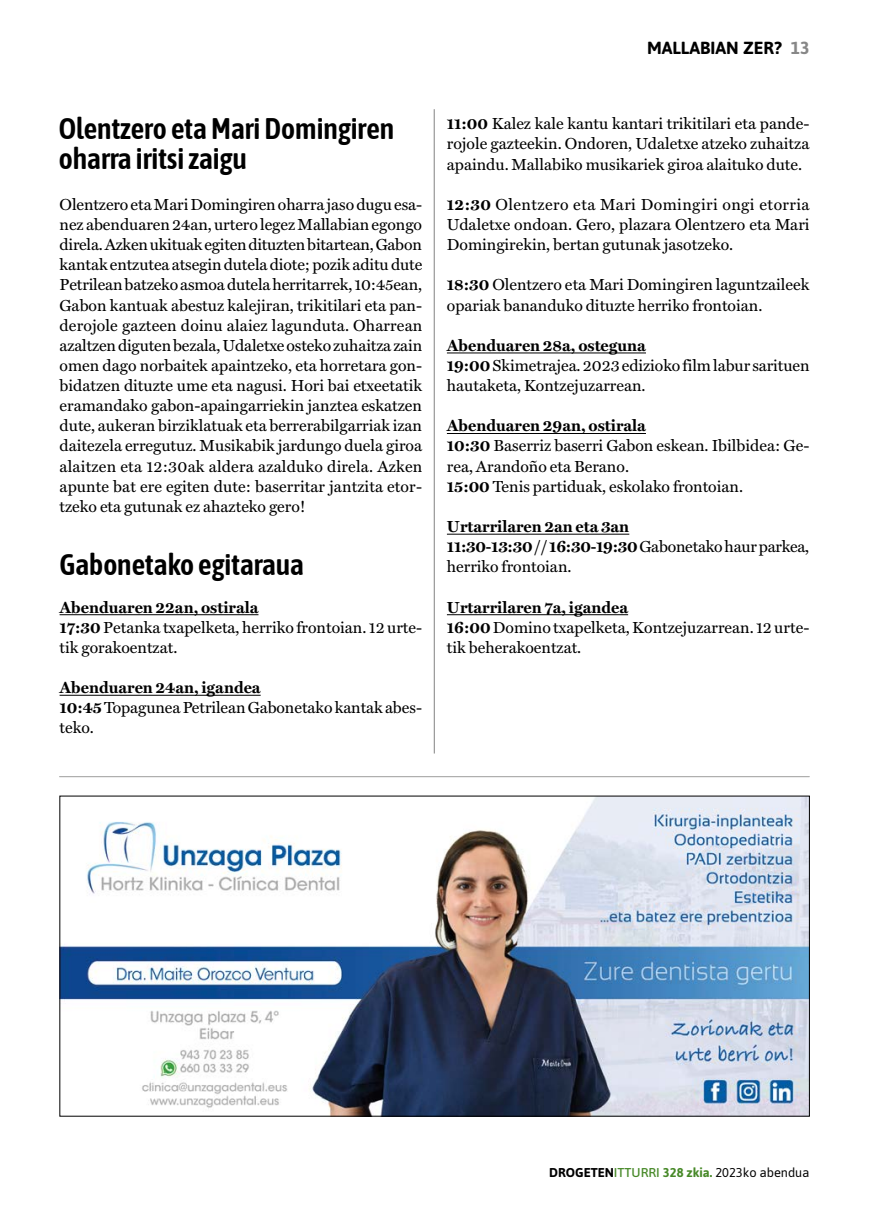
<style>
.page{position:relative;width:869px;height:1216px;background:#fff}
.page>*{position:absolute;margin:0;border:0;box-sizing:border-box;transform-origin:0 0}
.t1{font:600 29.75px/29.8px "Asap Condensed";color:#000}
.t2{font:700 17.5px "Asap";color:#000}
.t3{font:16.1px/20.1px "Miller Text";color:#000;text-align:justify}
.t4{font:16.1px/20.1px "Miller Text Roman";color:#000}
.t5{font:700 16.1px/20.1px "Miller Text";color:#000}
.t6{font:12.78px "Asap";color:#000}
.s1{color:#878787}
.s2{font-weight:700}
.s3{font-family:"Miller Text";font-weight:700}
.s4{font-family:"Miller Text Roman";font-weight:400}
.s5{font-weight:500;color:#478928}
.s6{font-weight:700;color:#478928}
</style>
<div class="page">
<hr style="left:60px;top:614px;width:198px;height:1px;background:#000">
<hr style="left:60px;top:695px;width:200px;height:1px;background:#000">
<hr style="left:446px;top:352px;width:199px;height:1px;background:#000">
<hr style="left:446px;top:433px;width:199px;height:1px;background:#000">
<hr style="left:446px;top:534px;width:183px;height:1px;background:#000">
<hr style="left:446px;top:614px;width:182px;height:1px;background:#000">
<hr style="left:433px;top:109px;width:1px;height:644px;background:#000">
<hr style="left:59px;top:776px;width:750px;height:1px;background:#9d9d9c">
<img style="left:61px;top:797px;width:746px;height:317px">
<p class="t2" style="left:646px;top:38px;width:164px">MALLABIAN ZER? <span class="s1">13</span></p>
<h1 class="t1" style="left:59px;top:112px;width:337px">Olentzero eta Mari Domingiren oharra iritsi zaigu</h1>
<p class="t3" style="left:60px;top:194px;width:364px">Olentzero eta Mari Domingiren oharra jaso dugu esa&shy;nez abenduaren 24an, urtero legez Mallabian egongo direla. Azken ukituak egiten dituzten bitartean, Gabon kantak entzutea atsegin dutela diote; pozik aditu dute Petrilean batzeko asmoa dutela herritarrek, 10:45ean, Gabon kantuak abestuz kalejiran, trikitilari eta pan&shy;derojole gazteen doinu alaiez lagunduta. Oharrean azaltzen diguten bezala, Udaletxe osteko zuhaitza zain omen dago norbaitek apaintzeko, eta horretara gon&shy;bidatzen dituzte ume eta nagusi. Hori bai etxeetatik eramandako gabon-apaingarriekin janztea eskatzen dute, aukeran birziklatuak eta berrerabilgarriak izan daitezela erregutuz. Musikabik jardungo duela giroa alaitzen eta 12:30ak aldera azalduko direla. Azken apunte bat ere egiten dute: baserritar jantzita etor&shy;tzeko eta gutunak ez ahazteko gero!</p>
<h1 class="t1" style="left:60px;top:548px;width:246px">Gabonetako egitaraua</h1>
<p class="t3" style="left:60px;top:597px;width:364px;text-align:left"><span class="s2">Abenduaren 22an, ostirala<br>17:30</span> Petanka txapelketa, herriko frontoian. 12 urte&shy;tik gorakoentzat.</p>
<p class="t5" style="left:60px;top:677px;width:202px">Abenduaren 24an, igandea</p>
<p class="t4" style="left:60px;top:697px;width:364px"><span class="s3">10:45</span> Topagunea Petrilean Gabonetako kantak abes&shy;teko.</p>
<p class="t4" style="left:446px;top:114px;width:364px;text-align:justify"><span class="s3">11:00</span> Kalez kale kantu kantari trikitilari eta pande&shy;rojole gazteekin. Ondoren, Udaletxe atzeko zuhaitza apaindu. Mallabiko musikariek giroa alaituko dute.</p>
<p class="t4" style="left:446px;top:194px;width:364px;text-align:justify"><span class="s3">12:30</span> Olentzero eta Mari Domingiri ongi etorria Udaletxe ondoan. Gero, plazara Olentzero eta Mari Domingirekin, bertan gutunak jasotzeko.</p>
<p class="t4" style="left:446px;top:275px;width:364px"><span class="s3">18:30</span> Olentzero eta Mari Domingiren laguntzaileek opariak bananduko dituzte herriko frontoian.</p>
<p class="t5" style="left:446px;top:335px;width:200px">Abenduaren 28a, osteguna</p>
<p class="t4" style="left:446px;top:355px;width:364px"><span class="s3">19:00</span> Skimetrajea. 2023 edizioko film labur sarituen hautaketa, Kontzejuzarrean.</p>
<p class="t5" style="left:446px;top:415px;width:200px">Abenduaren 29an, ostirala</p>
<p class="t4" style="left:446px;top:436px;width:364px"><span class="s3">10:30</span> Baserriz baserri Gabon eskean. Ibilbidea: Ge&shy;rea, Arandoño eta Berano.<br><span class="s3">15:00</span> Tenis partiduak, eskolako frontoian.</p>
<p class="t5" style="left:446px;top:516px;width:363px">Urtarrilaren 2an eta 3an<br>11:30-13:30 // 16:30-19:30 <span class="s4">Gabonetako haur parkea,</span></p>
<p class="t4" style="left:446px;top:556px;width:126px">herriko frontoian.</p>
<p class="t5" style="left:446px;top:597px;width:183px">Urtarrilaren 7a, igandea</p>
<p class="t4" style="left:446px;top:617px;width:364px"><span class="s3">16:00</span> Domino txapelketa, Kontzejuzarrean. 12 urte&shy;tik beherakoentzat.</p>
<p class="t6" style="left:549px;top:1164px;width:262px"><span class="s2">DROGETEN</span><span class="s5">ITTURRI</span> <span class="s6">328 zkia.</span> 2023ko abendua</p>
</div>
